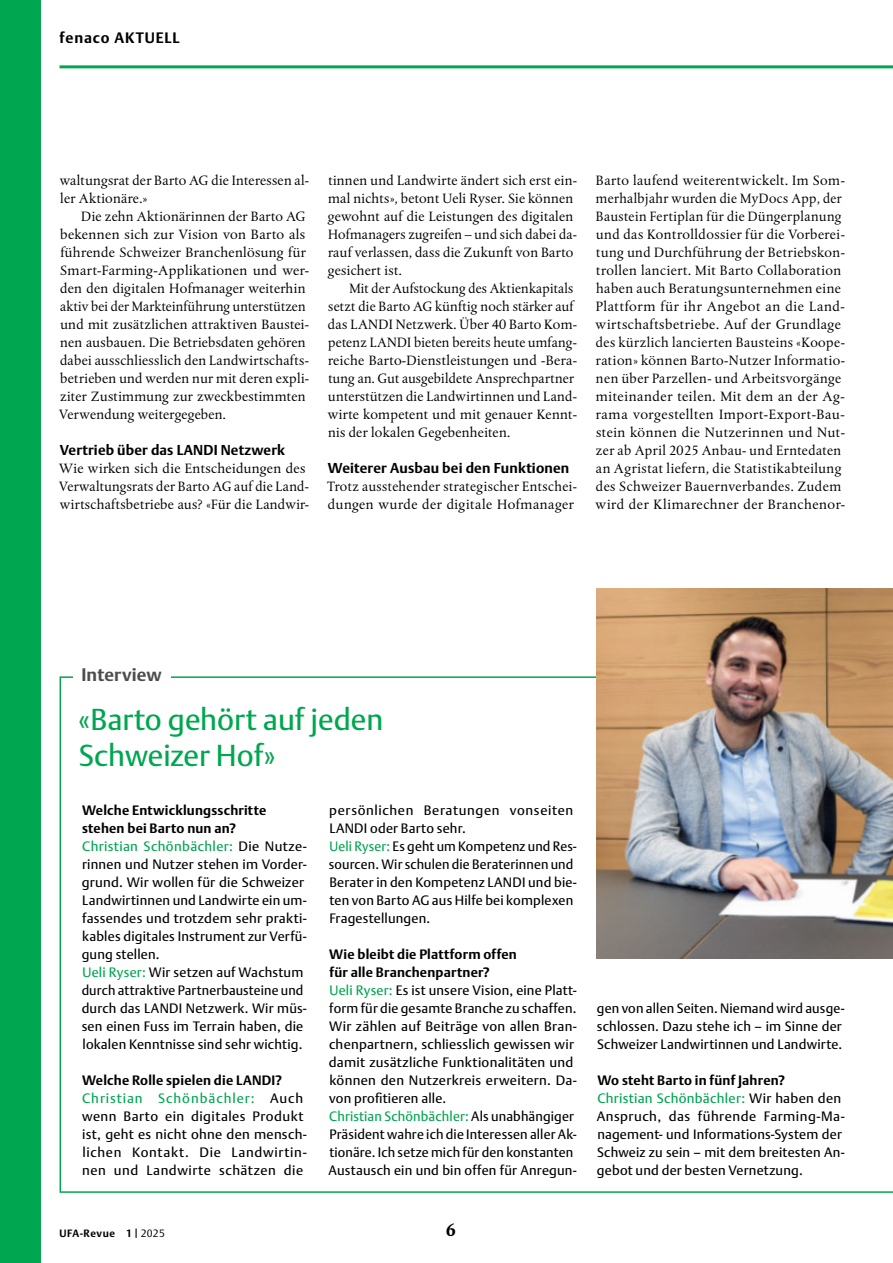
<style>
.page{position:relative;width:893px;height:1263px;background:#fff}
.page>*{position:absolute;margin:0;border:0;box-sizing:border-box;transform-origin:0 0}
.t1{font:30px/36px "DTL Argo TOT";color:#00a650}
.t2{font:700 18px "DTL Argo TOT";letter-spacing:.005em;color:#4d4d4d}
.t3{font:700 18px "DTL Albertina TOT";color:#000}
.t4{font:700 15px "DTL Argo TOT";letter-spacing:.06em;color:#000}
.t5{font:14.25px/18px "DTL Albertina TOT";letter-spacing:.015em;color:#000}
.t6{font:700 14.25px "DTL Argo TOT";letter-spacing:.01em;color:#000}
.t7{font:13.5px/18px "DTL Argo TOT";letter-spacing:.015em;color:#000}
.t8{font:13.5px/18px "DTL Argo TOT";letter-spacing:.035em;color:#000}
.t9{font:700 10.5px "DTL Argo TOT";letter-spacing:.055em;color:#000}
.s1{font-weight:700}
.s2{color:#00a650}
.s3{font-weight:400}
.s4{font-weight:300}
</style>
<div class="page">
<div style="left:0;top:0;width:40px;height:1263px;background:#00a650"></div>
<hr style="left:60px;top:65px;width:833px;height:3px;background:#00a650">
<svg style="left:60px;top:676px;width:833px;height:517px"></svg>
<div style="left:73px;top:666px;width:98px;height:24px;background:#fff"></div>
<img style="left:597px;top:589px;width:296px;height:370px">
<p class="t4" style="left:60px;top:29px;width:122px">fenaco AKTUELL</p>
<p class="t5" style="left:60px;top:171px;width:251px">waltungsrat der Barto AG die Interessen al&shy;ler Aktionäre.»</p>
<p class="t5" style="left:59px;top:207px;width:252px;text-indent:22px">Die zehn Aktionärinnen der Barto AG bekennen sich zur Vision von Barto als führende Schweizer Branchenlösung für Smart-Farming-Applikationen und wer&shy;den den digitalen Hofmanager weiterhin aktiv bei der Markteinführung unterstützen und mit zusätzlichen attraktiven Baustei&shy;nen ausbauen. Die Betriebsdaten gehören dabei ausschliesslich den Landwirtschafts&shy;betrieben und werden nur mit deren expli&shy;ziter Zustimmung zur zweckbestimmten Verwendung weitergegeben.</p>
<p class="t6" style="left:60px;top:441px;width:227px">Vertrieb über das LANDI Netzwerk</p>
<p class="t5" style="left:59px;top:459px;width:251px">Wie wirken sich die Entscheidungen des<br>Verwaltungsrats der Barto AG auf die Land&shy;wirtschaftsbetriebe aus? «Für die Landwir-</p>
<p class="t5" style="left:328px;top:171px;width:251px">tinnen und Landwirte ändert sich erst ein&shy;mal nichts», betont Ueli Ryser. Sie können gewohnt auf die Leistungen des digitalen Hofmanagers zugreifen – und sich dabei da&shy;rauf verlassen, dass die Zukunft von Barto gesichert ist.</p>
<p class="t5" style="left:328px;top:279px;width:251px;text-indent:22px">Mit der Aufstockung des Aktienkapitals setzt die Barto AG künftig noch stärker auf das LANDI Netzwerk. Über 40 Barto Kom&shy;petenz LANDI bieten bereits heute umfang&shy;reiche Barto-Dienstleistungen und -Bera&shy;tung an. Gut ausgebildete Ansprechpartner unterstützen die Landwirtinnen und Land&shy;wirte kompetent und mit genauer Kennt&shy;nis der lokalen Gegebenheiten.</p>
<p class="t6" style="left:328px;top:459px;width:243px">Weiterer Ausbau bei den Funktionen</p>
<p class="t5" style="left:327px;top:477px;width:251px">Trotz ausstehender strategischer Entschei&shy;dungen wurde der digitale Hofmanager</p>
<p class="t5" style="left:596px;top:171px;width:251px">Barto laufend weiterentwickelt. Im Som&shy;merhalbjahr wurden die MyDocs App, der Baustein Fertiplan für die Düngerplanung und das Kontrolldossier für die Vorberei&shy;tung und Durchführung der Betriebskon&shy;trollen lanciert. Mit Barto Collaboration haben auch Beratungsunternehmen eine Plattform für ihr Angebot an die Land&shy;wirtschaftsbetriebe. Auf der Grundlage des kürzlich lancierten Bausteins «Koope&shy;ration» können Barto-Nutzer Informatio&shy;nen über Parzellen- und Arbeitsvorgänge miteinander teilen. Mit dem an der Ag&shy;rama vorgestellten Import-Export-Bau&shy;stein können die Nutzerinnen und Nut&shy;zer ab April 2025 Anbau- und Erntedaten an Agristat liefern, die Statistikabteilung des Schweizer Bauernverbandes. Zudem wird der Klimarechner der Branchenor-</p>
<p class="t2" style="left:81px;top:663px;width:82px">Interview</p>
<h1 class="t1" style="left:78px;top:702px;width:307px">«Barto gehört auf jeden<br>Schweizer Hof»</h1>
<p class="t7" style="left:82px;top:801px;width:226px"><span class="s1">Welche Entwicklungsschritte stehen bei Barto nun an?<br></span><span class="s2">Christian Schönbächler:</span> Die Nutze&shy;rinnen und Nutzer stehen im Vorder&shy;grund. Wir wollen für die Schweizer Landwirtinnen und Landwirte ein um&shy;fassendes und trotzdem sehr prakti&shy;kables digitales Instrument zur Verfü&shy;gung stellen.<br><span class="s2">Ueli Ryser:</span> Wir setzen auf Wachstum durch attraktive Partnerbausteine und durch das LANDI Netzwerk. Wir müs&shy;sen einen Fuss im Terrain haben, die lokalen Kenntnisse sind sehr wichtig.</p>
<p class="t8" style="left:82px;top:1071px;width:226px"><span class="s1">Welche Rolle spielen die LANDI?<br></span><span class="s2">Christian Schönbächler:</span> Auch wenn Barto ein digitales Produkt ist, geht es nicht ohne den mensch&shy;lichen Kontakt. Die Landwirtin&shy;nen und Landwirte schätzen die</p>
<p class="t7" style="left:329px;top:801px;width:249px">persönlichen Beratungen vonseiten LANDI oder Barto sehr.<br><span class="s2">Ueli Ryser:</span> Es geht um Kompetenz und Res&shy;sourcen. Wir schulen die Beraterinnen und Berater in den Kompetenz LANDI und bie&shy;ten von Barto AG aus Hilfe bei komplexen Fragestellungen.</p>
<p class="t7" style="left:329px;top:945px;width:249px"><span class="s1">Wie bleibt die Plattform offen<br>für alle Branchenpartner?<br></span><span class="s2">Ueli Ryser:</span> Es ist unsere Vision, eine Platt&shy;form für die gesamte Branche zu schaffen.<br>Wir zählen auf Beiträge von allen Bran&shy;chenpartnern, schliesslich gewissen wir damit zusätzliche Funktionalitäten und können den Nutzerkreis erweitern. Da&shy;von profitieren alle.<br><span class="s2">Christian Schönbächler:</span> Als unabhängiger Präsident wahre ich die Interessen aller Ak&shy;tionäre. Ich setze mich für den konstanten Austausch ein und bin offen für Anregun-</p>
<p class="t9" style="left:60px;top:1227px;width:107px">UFA-Revue 1<span class="s3">|</span><span class="s4">2025</span></p>
<p class="t3" style="left:446px;top:1218px;width:12px">6</p>
<p class="t7" style="left:597px;top:999px;width:249px">gen von allen Seiten. Niemand wird ausge&shy;schlossen. Dazu stehe ich – im Sinne der<br>Schweizer Landwirtinnen und Landwirte.</p>
<p class="t7" style="left:597px;top:1071px;width:249px"><span class="s1">Wo steht Barto in fünf Jahren?<br></span><span class="s2">Christian Schönbächler:</span> Wir haben den Anspruch, das führende Farming-Ma&shy;nagement- und Informations-System der Schweiz zu sein – mit dem breitesten An&shy;gebot und der besten Vernetzung.</p>
</div>
